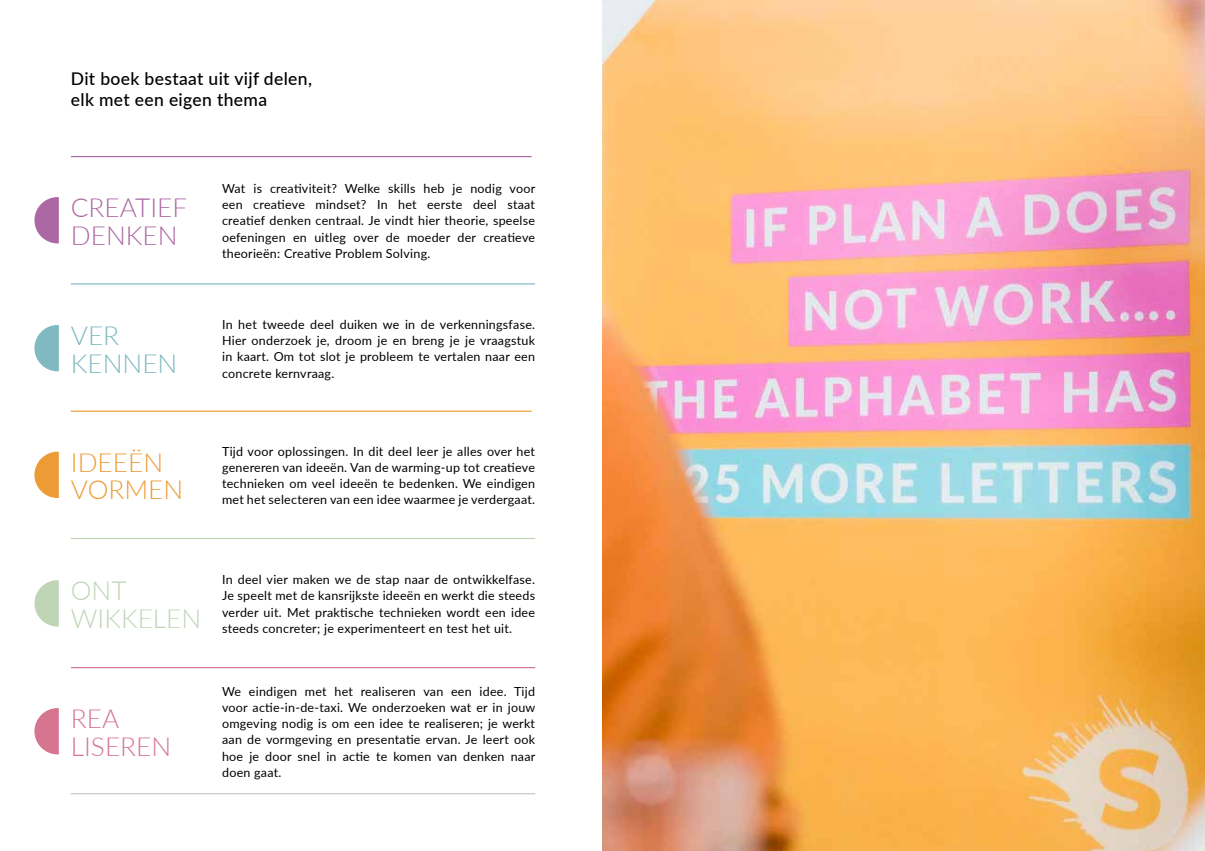
<style>
.page{position:relative;width:1205px;height:851px;background:#fff}
.page>*{position:absolute;margin:0;border:0;box-sizing:border-box;transform-origin:0 0}
.t1{font:300 26.25px/27.5px "Lato";color:#ac68a3}
.t2{font:300 26.25px/27.5px "Lato";color:#ed9c35}
.t3{font:300 26.25px/27.5px "Lato";color:#bfd5b6}
.t4{font:300 26.25px/27.5px "Lato";color:#d67590}
.t5{font:300 26.25px/27.5px "Lato";color:#80b9c1}
.t6{font:500 17.5px/21.2px "Lato";letter-spacing:.02em;color:#000}
.t7{font:12.5px/16.2px "Lato";letter-spacing:.02em;color:#000;text-align:justify}
</style>
<div class="page">
<hr style="left:71px;top:156px;width:460px;height:1px;background:#ac68a3">
<hr style="left:71px;top:283px;width:464px;height:1px;background:#80b9c1">
<hr style="left:71px;top:410px;width:460px;height:2px;background:#ed9c35">
<hr style="left:71px;top:538px;width:464px;height:1px;background:#bfd5b6">
<hr style="left:71px;top:667px;width:464px;height:1px;background:#d67590">
<hr style="left:71px;top:793px;width:464px;height:1px;background:#c6c6c6">
<svg style="left:34px;top:708px;width:25px;height:46px"></svg>
<svg style="left:34px;top:580px;width:25px;height:46px"></svg>
<svg style="left:34px;top:451px;width:25px;height:47px"></svg>
<svg style="left:34px;top:325px;width:25px;height:46px"></svg>
<img style="left:602px;top:0;width:603px;height:850px">
<svg style="left:34px;top:197px;width:25px;height:46px"></svg>
<h2 class="t6" style="left:71px;top:67px;width:243px">Dit boek bestaat uit vijf delen, elk met een eigen thema</h2>
<h1 class="t1" style="left:71px;top:193px;width:118px">CREATIEF<br>DENKEN</h1>
<h1 class="t5" style="left:71px;top:321px;width:108px">VER<br>KENNEN</h1>
<h1 class="t2" style="left:71px;top:447px;width:114px">IDEEËN<br>VORMEN</h1>
<p class="t7" style="left:222px;top:179px;width:315px">Wat is creativiteit? Welke skills heb je nodig voor een creatieve mindset? In het eerste deel staat creatief denken centraal. Je vindt hier theorie, speelse oefeningen en uitleg over de moeder der creatieve theorieën: Creative Problem Solving.</p>
<p class="t7" style="left:222px;top:315px;width:314px">In het tweede deel duiken we in de verkenningsfase.<br>Hier onderzoek je, droom je en breng je je vraagstuk in kaart. Om tot slot je probleem te vertalen naar een concrete kernvraag.</p>
<p class="t7" style="left:222px;top:442px;width:314px">Tijd voor oplossingen. In dit deel leer je alles over het genereren van ideeën. Van de warming-up tot creatieve technieken om veel ideeën te bedenken. We eindigen met het selecteren van een idee waarmee je verdergaat.</p>
<h1 class="t3" style="left:71px;top:576px;width:132px">ONT<br>WIKKELEN</h1>
<h1 class="t4" style="left:71px;top:703px;width:102px">REA<br>LISEREN</h1>
<p class="t7" style="left:222px;top:570px;width:314px">In deel vier maken we de stap naar de ontwikkelfase.<br>Je speelt met de kansrijkste ideeën en werkt die steeds verder uit. Met praktische technieken wordt een idee steeds concreter; je experimenteert en test het uit.</p>
<p class="t7" style="left:222px;top:682px;width:315px">We eindigen met het realiseren van een idee. Tijd voor actie-in-de-taxi. We onderzoeken wat er in jouw omgeving nodig is om een idee te realiseren; je werkt aan de vormgeving en presentatie ervan. Je leert ook hoe je door snel in actie te komen van denken naar doen gaat.</p>
</div>
